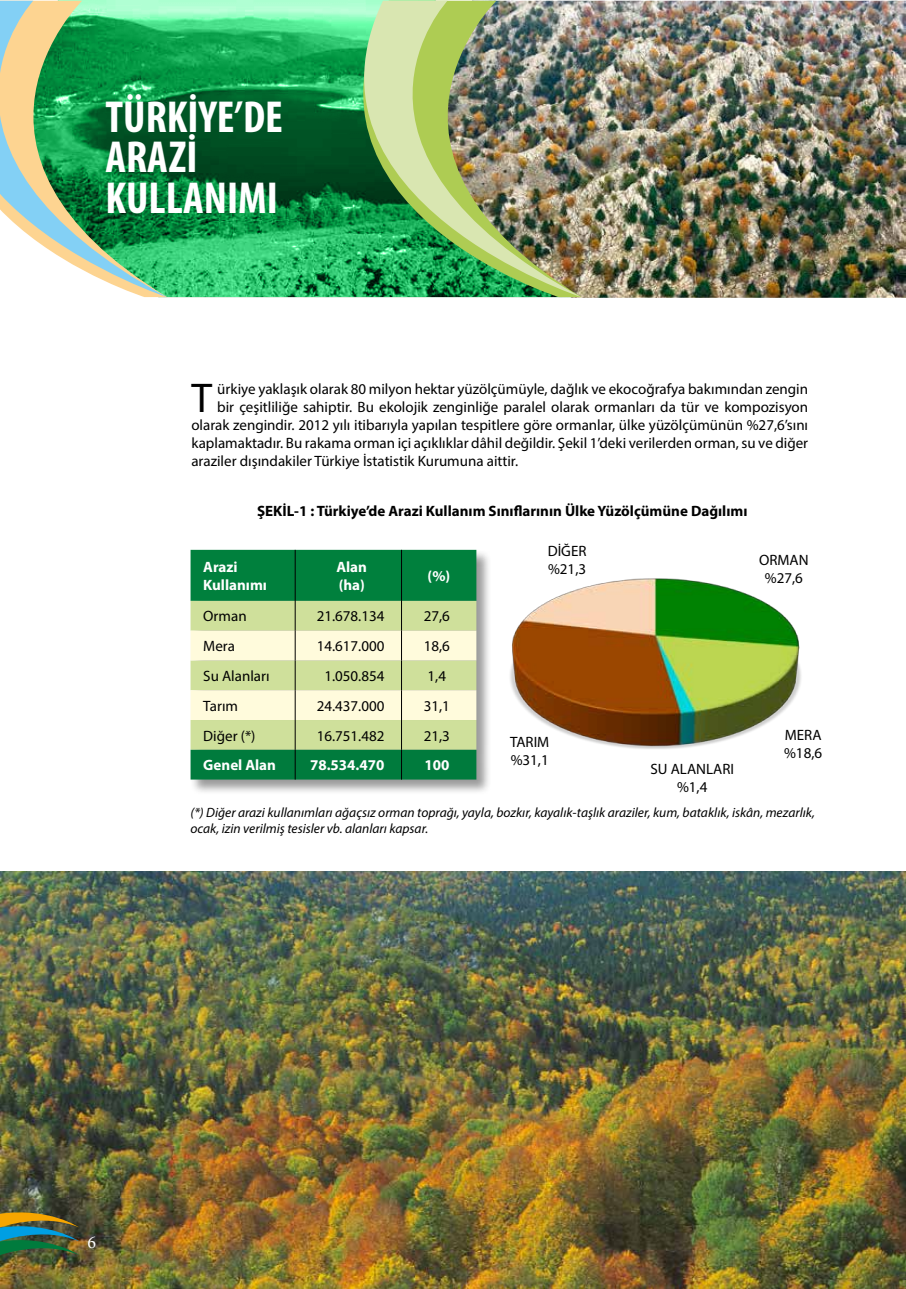
<style>
.page{position:relative;width:906px;height:1289px;background:#fff}
.page>*{position:absolute;margin:0;border:0;box-sizing:border-box;transform-origin:0 0}
.t1{font:700 condensed 45px/40.5px "Myriad Pro";color:#fff}
.t2{font:41.7px "Myriad Pro";color:#000}
.t3{font:18px "Minion Pro";color:#fff}
.t4{font:15px/18px "Myriad Pro";color:#000}
.t5{font:700 15px "Myriad Pro";color:#000}
.t6{font:700 15px/18px "Myriad Pro";color:#fff}
.t7{font:italic 13.5px/16.2px "Myriad Pro";color:#000}
</style>
<div class="page">
<img style="left:20px;top:0;width:557px;height:297px">
<svg style="left:0;top:1px;width:167px;height:296px"></svg>
<img style="left:433px;top:1px;width:473px;height:297px">
<svg style="left:279px;top:1px;width:9px;height:296px"></svg>
<img style="left:288px;top:1px;width:293px;height:296px">
<svg style="left:510px;top:578px;width:291px;height:171px"></svg>
<div style="left:190px;top:549px;width:302px;height:246px;background:#000;opacity:.4"></div>
<svg style="left:190px;top:550px;width:286px;height:229px"></svg>
<hr style="left:295px;top:749px;width:1px;height:30px;background:#000">
<hr style="left:401px;top:749px;width:1px;height:30px;background:#000">
<img style="left:0;top:871px;width:906px;height:417px">
<img style="left:0;top:1206px;width:79px;height:48px">
<h1 class="t1" style="left:105px;top:95px;width:179px">TÜRKİYE’DE<br>ARAZİ<br>KULLANIMI</h1>
<h2 class="t2" style="left:191px;top:372px;width:22px">T</h2>
<p class="t4" style="left:217px;top:380px;width:592px">ürkiye yaklaşık olarak 80 milyon hektar yüzölçümüyle, dağlık ve ekocoğrafya bakımından zengin</p>
<p class="t4" style="left:217px;top:398px;width:592px">bir çeşitliliğe sahiptir. Bu ekolojik zenginliğe paralel olarak ormanları da tür ve kompozisyon</p>
<p class="t4" style="left:191px;top:416px;width:618px">olarak zengindir. 2012 yılı itibarıyla yapılan tespitlere göre ormanlar, ülke yüzölçümünün %27,6’sını</p>
<p class="t4" style="left:191px;top:434px;width:618px">kaplamaktadır. Bu rakama orman içi açıklıklar dâhil değildir. Şekil 1’deki verilerden orman, su ve diğer</p>
<p class="t4" style="left:191px;top:452px;width:328px">araziler dışındakiler Türkiye İstatistik Kurumuna aittir.</p>
<p class="t5" style="left:257px;top:501px;width:492px">ŞEKİL-1 : Türkiye’de Arazi Kullanım Sınıflarının Ülke Yüzölçümüne Dağılımı</p>
<p class="t6" style="left:203px;top:557px;width:65px">Arazi<br>Kullanımı</p>
<p class="t6" style="left:336px;top:557px;width:32px">Alan (ha)</p>
<p class="t6" style="left:427px;top:566px;width:24px">(%)</p>
<p class="t4" style="left:203px;top:607px;width:45px">Orman</p>
<p class="t4" style="left:317px;top:607px;width:69px">21.678.134</p>
<p class="t4" style="left:424px;top:607px;width:28px">27,6</p>
<p class="t4" style="left:203px;top:637px;width:33px">Mera</p>
<p class="t4" style="left:317px;top:637px;width:69px">14.617.000</p>
<p class="t4" style="left:424px;top:637px;width:28px">18,6</p>
<p class="t4" style="left:203px;top:666px;width:68px">Su Alanları</p>
<p class="t4" style="left:324px;top:666px;width:62px">1.050.854</p>
<p class="t4" style="left:427px;top:666px;width:20px">1,4</p>
<p class="t4" style="left:203px;top:696px;width:36px">Tarım</p>
<p class="t4" style="left:317px;top:696px;width:69px">24.437.000</p>
<p class="t4" style="left:424px;top:696px;width:28px">31,1</p>
<p class="t4" style="left:203px;top:726px;width:54px">Diğer (*)</p>
<p class="t4" style="left:317px;top:726px;width:69px">16.751.482</p>
<p class="t4" style="left:424px;top:726px;width:28px">21,3</p>
<p class="t6" style="left:203px;top:755px;width:74px">Genel Alan</p>
<p class="t6" style="left:310px;top:755px;width:76px">78.534.470</p>
<p class="t6" style="left:424px;top:755px;width:26px">100</p>
<p class="t4" style="left:548px;top:542px;width:40px">DİĞER %21,3</p>
<p class="t4" style="left:759px;top:550px;width:51px;text-align:center">ORMAN %27,6</p>
<p class="t4" style="left:510px;top:733px;width:41px">TARIM %31,1</p>
<p class="t4" style="left:650px;top:759px;width:85px;text-align:center">SU ALANLARI %1,4</p>
<p class="t4" style="left:784px;top:726px;width:40px">MERA %18,6</p>
<p class="t7" style="left:190px;top:804px;width:626px">(*) Diğer arazi kullanımları ağaçsız orman toprağı, yayla, bozkır, kayalık-taşlık araziler, kum, bataklık, iskân, mezarlık, ocak, izin verilmiş tesisler vb. alanları kapsar.</p>
<p class="t3" style="left:88px;top:1229px;width:10px">6</p>
</div>
